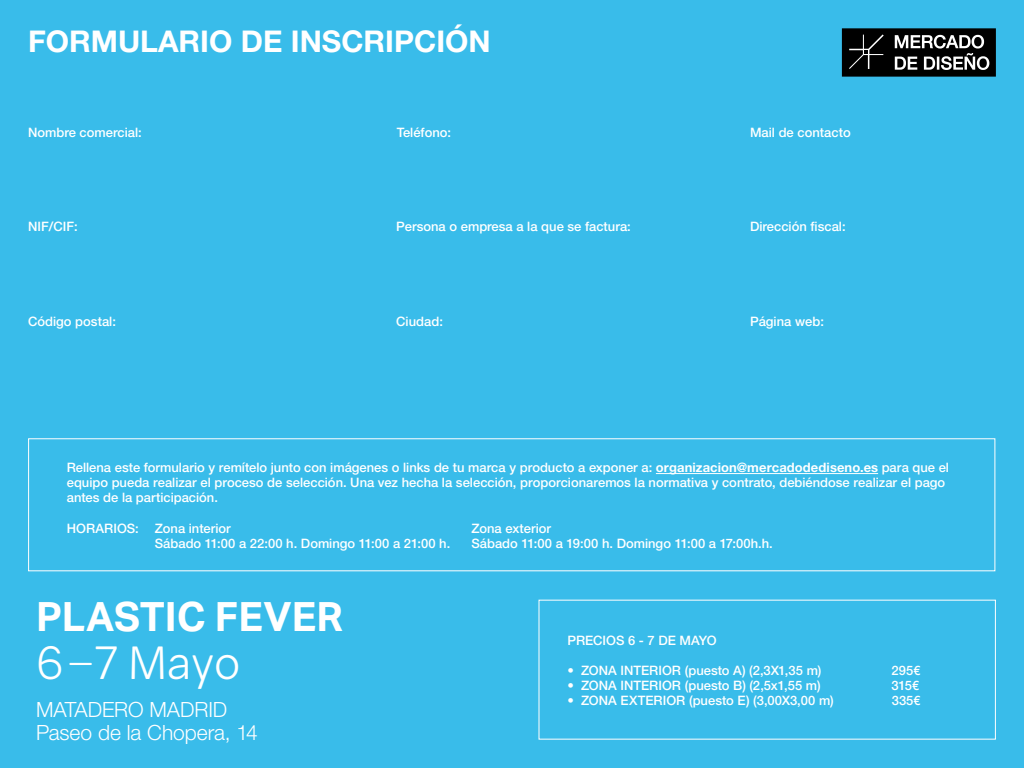
<style>
.page{position:relative;width:1024px;height:768px;background:#39bcea}
.page>*{position:absolute;margin:0;border:0;box-sizing:border-box;transform-origin:0 0}
.t1{font:45px "Gravity";color:#fff}
.t2{font:700 40.5px "Aktiv Grotesk";color:#fff}
.t3{font:700 30px "Helvetica Neue";color:#fff}
.t4{font:300 21px/22.5px "Helvetica Neue";letter-spacing:-.005em;color:#fff}
.t5{font:500 13px/15px "Helvetica Neue";color:#fff}
.s1{font-weight:700}
</style>
<div class="page">
<div style="left:28px;top:438px;width:967px;height:133px;border:1px solid #fff"></div>
<hr style="left:656px;top:473px;width:222px;height:1px;background:#fff">
<svg style="left:842px;top:28px;width:154px;height:49px"></svg>
<h3 class="t3" style="left:28px;top:23px;width:464px">FORMULARIO DE INSCRIPCIÓN</h3>
<p class="t5" style="left:28px;top:125px;width:115px">Nombre comercial:</p>
<p class="t5" style="left:397px;top:125px;width:56px">Teléfono:</p>
<p class="t5" style="left:750px;top:125px;width:102px">Mail de contacto</p>
<p class="t5" style="left:28px;top:219px;width:51px">NIF/CIF:</p>
<p class="t5" style="left:396px;top:219px;width:236px">Persona o empresa a la que se factura:</p>
<p class="t5" style="left:750px;top:219px;width:97px">Dirección fiscal:</p>
<p class="t5" style="left:28px;top:313px;width:89px">Código postal:</p>
<p class="t5" style="left:396px;top:313px;width:48px">Ciudad:</p>
<p class="t5" style="left:750px;top:313px;width:75px">Página web:</p>
<p class="t5" style="left:67px;top:460px;width:884px">Rellena este formulario y remítelo junto con imágenes o links de tu marca y producto a exponer a: <span class="s1">organizacion@mercadodediseno.es</span> para que el equipo pueda realizar el proceso de selección. Una vez hecha la selección, proporcionaremos la normativa y contrato, debiéndose realizar el pago antes de la participación.</p>
<p class="t5" style="left:155px;top:520px;width:297px">Zona interior<br>Sábado 11:00 a 22:00 h. Domingo 11:00 a 21:00 h.</p>
<p class="t5" style="left:67px;top:520px;width:74px">HORARIOS:</p>
<p class="t5" style="left:471px;top:520px;width:303px">Zona exterior<br>Sábado 11:00 a 19:00 h. Domingo 11:00 a 17:00h.h.</p>
<h2 class="t2" style="left:36px;top:592px;width:309px">PLASTIC FEVER</h2>
<h1 class="t1" style="left:36px;top:636px;width:206px">6_7 Mayo</h1>
<h3 class="t4" style="left:36px;top:698px;width:223px">MATADERO MADRID<br>Paseo de la Chopera, 14</h3>
<p class="t5" style="left:568px;top:632px;width:151px">PRECIOS 6 - 7 DE MAYO</p>
<p class="t5" style="left:568px;top:662px;width:255px">• ZONA INTERIOR (puesto A) (2,3X1,35 m)</p>
<p class="t5" style="left:892px;top:662px;width:31px">295€</p>
<p class="t5" style="left:568px;top:677px;width:255px">• ZONA INTERIOR (puesto B) (2,5x1,55 m)</p>
<p class="t5" style="left:892px;top:677px;width:29px">315€</p>
<p class="t5" style="left:568px;top:692px;width:268px">• ZONA EXTERIOR (puesto E) (3,00X3,00 m)</p>
<p class="t5" style="left:892px;top:692px;width:31px">335€</p>
</div>
